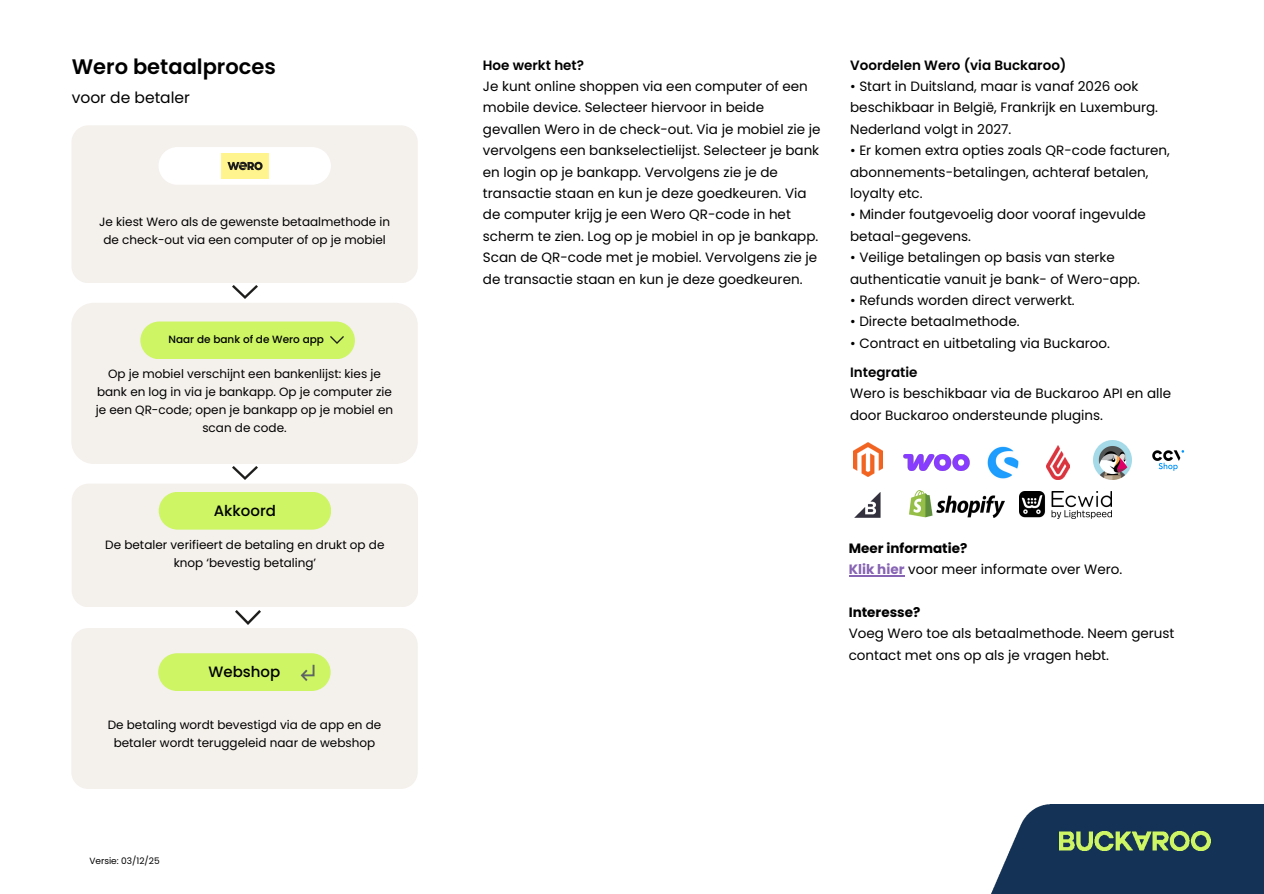
<style>
.page{position:relative;width:1264px;height:894px;background:#fff}
.page>*{position:absolute;margin:0;border:0;box-sizing:border-box;transform-origin:0 0}
.t1{font:600 21px "Poppins";color:#000}
.t2{font:15.6px "Poppins";color:#000}
.t3{font:500 15px "Poppins";color:#000}
.t4{font:13.5px/21.5px "Poppins";color:#000}
.t5{font:600 13.5px "Poppins";color:#000}
.t6{font:700 13.5px "Poppins";color:#000}
.t7{font:12px/18px "Poppins";color:#000;text-align:center}
.t8{font:500 10.5px "Poppins";color:#000}
.t9{font:9px "Poppins";color:#000}
.s1{font-weight:700}
.s2{font-weight:700;color:#8764b4}
</style>
<div class="page">
<div style="left:71px;top:125px;width:347px;height:158px;background:#f4f0ec"></div>
<div style="left:158px;top:147px;width:173px;height:38px;background:#fff"></div>
<img style="left:232px;top:285px;width:25px;height:14px">
<img style="left:232px;top:466px;width:25px;height:13px">
<img style="left:235px;top:610px;width:25px;height:14px">
<div style="left:71px;top:303px;width:346px;height:161px;background:#f4f0ec"></div>
<div style="left:140px;top:321px;width:215px;height:38px;background:#cdf564"></div>
<svg style="left:331px;top:337px;width:12px;height:6px"></svg>
<div style="left:72px;top:483px;width:346px;height:124px;background:#f4f0ec"></div>
<div style="left:159px;top:491px;width:172px;height:38px;background:#cdf564"></div>
<div style="left:71px;top:628px;width:346px;height:160px;background:#f4f0ec"></div>
<div style="left:158px;top:653px;width:172px;height:37px;background:#cdf564"></div>
<img style="left:300px;top:664px;width:15px;height:17px">
<img style="left:991px;top:804px;width:272px;height:89px">
<img style="left:1059px;top:831px;width:150px;height:19px">
<img style="left:853px;top:442px;width:29px;height:34px">
<img style="left:987px;top:446px;width:32px;height:33px">
<img style="left:1046px;top:446px;width:23px;height:33px">
<img style="left:1093px;top:441px;width:38px;height:38px">
<img style="left:1152px;top:450px;width:33px;height:21px">
<img style="left:854px;top:492px;width:27px;height:26px">
<img style="left:909px;top:490px;width:95px;height:27px">
<img style="left:903px;top:454px;width:67px;height:17px">
<img style="left:1019px;top:491px;width:92px;height:27px">
<hr style="left:848px;top:575px;width:56px;height:1px;background:#8764b4">
<img style="left:221px;top:153px;width:47px;height:25px">
<h1 class="t1" style="left:72px;top:52px;width:206px">Wero betaalproces</h1>
<p class="t2" style="left:72px;top:87px;width:120px">voor de betaler</p>
<p class="t7" style="left:99px;top:212px;width:292px">Je kiest Wero als de gewenste betaalmethode in de check-out via een computer of op je mobiel</p>
<p class="t8" style="left:168px;top:332px;width:157px">Naar de bank of de Wero app</p>
<p class="t7" style="left:96px;top:365px;width:299px">Op je mobiel verschijnt een bankenlijst: kies je bank en log in via je bankapp. Op je computer zie je een QR-code; open je bankapp op je mobiel en scan de code.</p>
<p class="t3" style="left:214px;top:499px;width:64px">Akkoord</p>
<p class="t7" style="left:105px;top:535px;width:281px">De betaler verifieert de betaling en drukt op de knop ‘bevestig betaling’</p>
<p class="t3" style="left:208px;top:661px;width:73px">Webshop</p>
<p class="t7" style="left:108px;top:716px;width:275px">De betaling wordt bevestigd via de app en de betaler wordt teruggeleid naar de webshop</p>
<p class="t9" style="left:89px;top:854px;width:72px">Versie: 03/12/25</p>
<p class="t5" style="left:483px;top:55px;width:103px">Hoe werkt het?</p>
<p class="t4" style="left:483px;top:75px;width:339px">Je kunt online shoppen via een computer of een mobile device. Selecteer hiervoor in beide gevallen Wero in de check-out. Via je mobiel zie je vervolgens een bankselectielijst. Selecteer je bank en login op je bankapp. Vervolgens zie je de transactie staan en kun je deze goedkeuren. Via de computer krijg je een Wero QR-code in het scherm te zien. Log op je mobiel in op je bankapp.<br>Scan de QR-code met je mobiel. Vervolgens zie je de transactie staan en kun je deze goedkeuren.</p>
<p class="t5" style="left:850px;top:55px;width:218px">Voordelen Wero (via Buckaroo)</p>
<p class="t4" style="left:850px;top:75px;width:309px">• Start in Duitsland, maar is vanaf 2026 ook beschikbaar in België, Frankrijk en Luxemburg.<br>Nederland volgt in 2027.</p>
<p class="t4" style="left:850px;top:140px;width:321px">• Er komen extra opties zoals QR-code facturen, abonnements-betalingen, achteraf betalen, loyalty etc.</p>
<p class="t4" style="left:850px;top:204px;width:297px">• Minder foutgevoelig door vooraf ingevulde betaal-gegevens.</p>
<p class="t4" style="left:850px;top:247px;width:291px">• Veilige betalingen op basis van sterke authenticatie vanuit je bank- of Wero-app.</p>
<p class="t4" style="left:850px;top:289px;width:226px">• Refunds worden direct verwerkt.</p>
<p class="t4" style="left:850px;top:311px;width:171px">• Directe betaalmethode.</p>
<p class="t4" style="left:850px;top:332px;width:261px">• Contract en uitbetaling via Buckaroo.</p>
<p class="t5" style="left:850px;top:362px;width:69px">Integratie</p>
<p class="t4" style="left:850px;top:382px;width:323px">Wero is beschikbaar via de Buckaroo API en alle door Buckaroo ondersteunde plugins.</p>
<p class="t4" style="left:848px;top:537px;width:275px"><span class="s1">Meer informatie?<br></span><span class="s2">Klik hier</span> voor meer informate over Wero.</p>
<p class="t6" style="left:848px;top:602px;width:73px">Interesse?</p>
<p class="t4" style="left:848px;top:622px;width:327px">Voeg Wero toe als betaalmethode. Neem gerust contact met ons op als je vragen hebt.</p>
</div>
